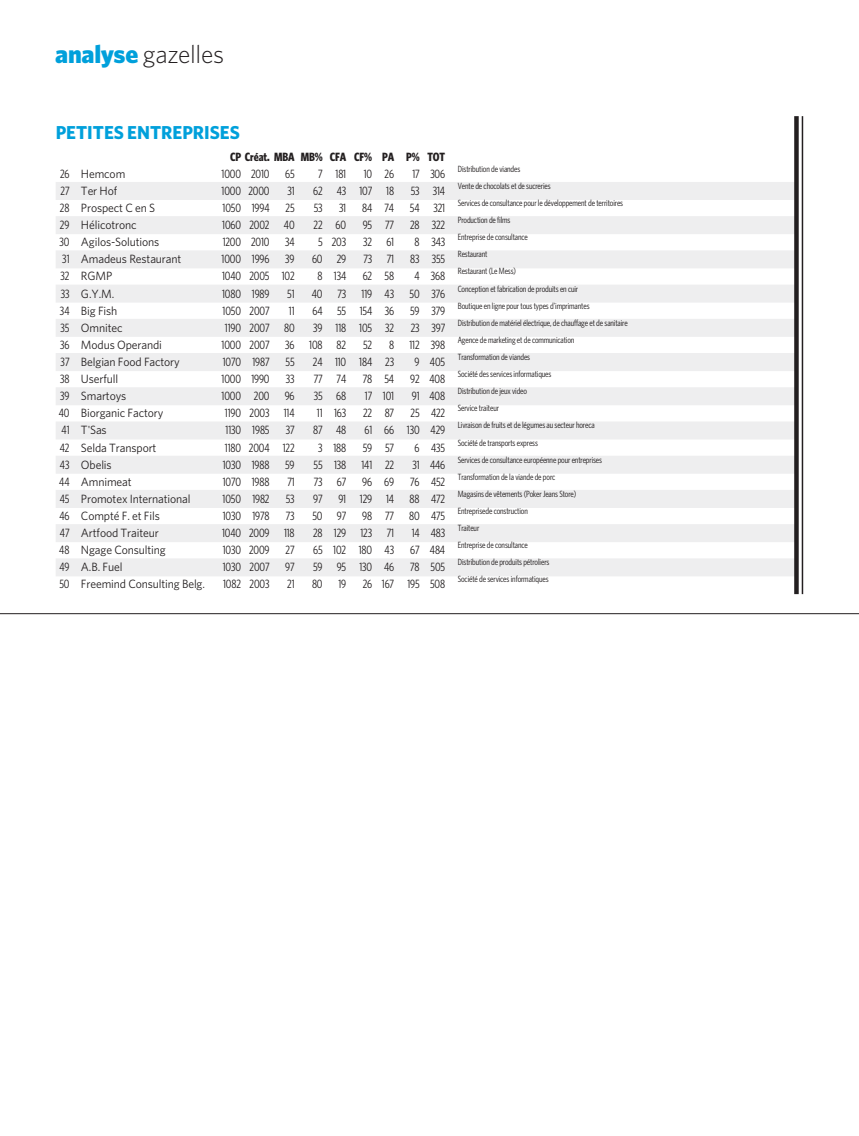
<style>
.page{position:relative;width:859px;height:1136px;background:#fff}
.page>*{position:absolute;margin:0;border:0;box-sizing:border-box;transform-origin:0 0}
.t1{font:300 25.5px "Whitney";letter-spacing:-.01em;color:#231f20}
.t2{font:700 18.75px "Whitney";color:#00a0db}
.t3{font:12px/17.1px "Whitney Condensed";letter-spacing:-.01em;color:#231f20;text-align:justify}
.t4{font:12px/17.1px "Whitney";letter-spacing:-.01em;color:#231f20}
.t5{font:700 12px "Whitney Condensed";letter-spacing:-.01em;color:#231f20}
.t6{font:9px/17.1px "Whitney Condensed";letter-spacing:-.01em;color:#231f20}
.s1{font-weight:900;color:#00a0db}
</style>
<div class="page">
<div style="left:56px;top:182px;width:740px;height:18px;background:#eeeeef"></div>
<div style="left:56px;top:216px;width:740px;height:18px;background:#eeeeef"></div>
<div style="left:56px;top:250px;width:740px;height:18px;background:#eeeeef"></div>
<div style="left:56px;top:284px;width:740px;height:18px;background:#eeeeef"></div>
<div style="left:56px;top:319px;width:740px;height:18px;background:#eeeeef"></div>
<div style="left:56px;top:353px;width:740px;height:18px;background:#eeeeef"></div>
<div style="left:56px;top:387px;width:740px;height:18px;background:#eeeeef"></div>
<div style="left:56px;top:421px;width:740px;height:18px;background:#eeeeef"></div>
<div style="left:56px;top:455px;width:740px;height:18px;background:#eeeeef"></div>
<div style="left:56px;top:490px;width:740px;height:18px;background:#eeeeef"></div>
<div style="left:56px;top:524px;width:740px;height:18px;background:#eeeeef"></div>
<div style="left:56px;top:558px;width:740px;height:18px;background:#eeeeef"></div>
<div style="left:794px;top:116px;width:5px;height:478px;background:#231f20"></div>
<hr style="left:802px;top:116px;width:1px;height:478px;background:#231f20">
<hr style="left:0;top:613px;width:859px;height:1px;background:#231f20">
<h1 class="t1" style="left:55px;top:45px;width:170px"><span class="s1">analyse</span> gazelles</h1>
<h2 class="t2" style="left:56px;top:126px;width:186px">PETITES ENTREPRISES</h2>
<p class="t4" style="left:81px;top:166px;width:125px">Hemcom<br>Ter Hof<br>Prospect C en S<br>Hélicotronc<br>Agilos-Solutions<br>Amadeus Restaurant<br>RGMP<br>G.Y.M.<br>Big Fish<br>Omnitec<br>Modus Operandi<br>Belgian Food Factory<br>Userfull<br>Smartoys<br>Biorganic Factory<br>T'Sas<br>Selda Transport<br>Obelis<br>Amnimeat<br>Promotex International<br>Compté F. et Fils<br>Artfood Traiteur<br>Ngage Consulting<br>A.B. Fuel<br>Freemind Consulting Belg.</p>
<h3 class="t5" style="left:230px;top:152px;width:217px">CP Créat. MBA MB% CFA CF% PA P% TOT</h3>
<h3 class="t3" style="left:222px;top:166px;width:49px">1000 2010</h3>
<h3 class="t3" style="left:285px;top:166px;width:11px">65</h3>
<h3 class="t3" style="left:318px;top:166px;width:30px">7 181</h3>
<h3 class="t3" style="left:364px;top:166px;width:32px">10 26</h3>
<h3 class="t3" style="left:412px;top:166px;width:34px">17 306</h3>
<h3 class="t3" style="left:222px;top:183px;width:49px">1000 2000</h3>
<h3 class="t3" style="left:287px;top:183px;width:9px">31</h3>
<h3 class="t3" style="left:313px;top:183px;width:83px">62 43 107 18</h3>
<h3 class="t3" style="left:411px;top:183px;width:36px">53 314</h3>
<h3 class="t3" style="left:223px;top:200px;width:48px">1050 1994</h3>
<h3 class="t3" style="left:285px;top:200px;width:11px">25</h3>
<h3 class="t3" style="left:314px;top:200px;width:10px">53</h3>
<h3 class="t3" style="left:339px;top:200px;width:9px">31</h3>
<h3 class="t3" style="left:362px;top:200px;width:34px">84 74</h3>
<h3 class="t3" style="left:410px;top:200px;width:37px">54 321</h3>
<h3 class="t3" style="left:222px;top:217px;width:74px">1060 2002 40</h3>
<h3 class="t3" style="left:314px;top:217px;width:34px">22 60</h3>
<h3 class="t3" style="left:363px;top:217px;width:33px">95 77</h3>
<h3 class="t3" style="left:410px;top:217px;width:37px">28 322</h3>
<h3 class="t3" style="left:223px;top:234px;width:48px">1200 2010</h3>
<h3 class="t3" style="left:285px;top:234px;width:11px">34</h3>
<h3 class="t3" style="left:318px;top:234px;width:30px">5 203</h3>
<h3 class="t3" style="left:363px;top:234px;width:32px">32 61</h3>
<h3 class="t3" style="left:415px;top:234px;width:32px">8 343</h3>
<h3 class="t3" style="left:222px;top:252px;width:49px">1000 1996</h3>
<h3 class="t3" style="left:285px;top:252px;width:11px">39</h3>
<h3 class="t3" style="left:312px;top:252px;width:36px">60 29</h3>
<h3 class="t3" style="left:363px;top:252px;width:32px">73 71</h3>
<h3 class="t3" style="left:410px;top:252px;width:36px">83 355</h3>
<h3 class="t3" style="left:222px;top:269px;width:74px">1040 2005 102</h3>
<h3 class="t3" style="left:318px;top:269px;width:30px">8 134</h3>
<h3 class="t3" style="left:363px;top:269px;width:33px">62 58</h3>
<h3 class="t3" style="left:414px;top:269px;width:32px">4 368</h3>
<h3 class="t3" style="left:222px;top:286px;width:49px">1080 1989</h3>
<h3 class="t3" style="left:287px;top:286px;width:9px">51</h3>
<h3 class="t3" style="left:312px;top:286px;width:36px">40 73</h3>
<h3 class="t3" style="left:362px;top:286px;width:34px">119 43</h3>
<h3 class="t3" style="left:409px;top:286px;width:37px">50 376</h3>
<h3 class="t3" style="left:223px;top:303px;width:48px">1050 2007</h3>
<h3 class="t3" style="left:289px;top:303px;width:7px">11</h3>
<h3 class="t3" style="left:312px;top:303px;width:83px">64 55 154 36</h3>
<h3 class="t3" style="left:410px;top:303px;width:37px">59 379</h3>
<h3 class="t3" style="left:225px;top:320px;width:71px">1190 2007 80</h3>
<h3 class="t3" style="left:313px;top:320px;width:82px">39 118 105 32</h3>
<h3 class="t3" style="left:411px;top:320px;width:36px">23 397</h3>
<h3 class="t3" style="left:222px;top:337px;width:49px">1000 2007</h3>
<h3 class="t3" style="left:285px;top:337px;width:62px">36 108 82</h3>
<h3 class="t3" style="left:363px;top:337px;width:11px">52</h3>
<h3 class="t3" style="left:389px;top:337px;width:7px">8</h3>
<h3 class="t3" style="left:409px;top:337px;width:37px">112 398</h3>
<h3 class="t3" style="left:223px;top:354px;width:48px">1070 1987</h3>
<h3 class="t3" style="left:285px;top:354px;width:11px">55</h3>
<h3 class="t3" style="left:313px;top:354px;width:83px">24 110 184 23</h3>
<h3 class="t3" style="left:415px;top:354px;width:32px">9 405</h3>
<h3 class="t3" style="left:222px;top:371px;width:49px">1000 1990</h3>
<h3 class="t3" style="left:286px;top:371px;width:10px">33</h3>
<h3 class="t3" style="left:314px;top:371px;width:34px">77 74</h3>
<h3 class="t3" style="left:363px;top:371px;width:33px">78 54</h3>
<h3 class="t3" style="left:410px;top:371px;width:37px">92 408</h3>
<h3 class="t3" style="left:222px;top:388px;width:49px">1000 200</h3>
<h3 class="t3" style="left:285px;top:388px;width:11px">96</h3>
<h3 class="t3" style="left:314px;top:388px;width:34px">35 68</h3>
<h3 class="t3" style="left:365px;top:388px;width:31px">17 101</h3>
<h3 class="t3" style="left:412px;top:388px;width:35px">91 408</h3>
<h3 class="t3" style="left:225px;top:405px;width:71px">1190 2003 114</h3>
<h3 class="t3" style="left:317px;top:405px;width:31px">11 163</h3>
<h3 class="t3" style="left:363px;top:405px;width:33px">22 87</h3>
<h3 class="t3" style="left:411px;top:405px;width:36px">25 422</h3>
<h3 class="t3" style="left:226px;top:423px;width:46px">1130 1985</h3>
<h3 class="t3" style="left:286px;top:423px;width:10px">37</h3>
<h3 class="t3" style="left:313px;top:423px;width:35px">87 48</h3>
<h3 class="t3" style="left:364px;top:423px;width:82px">61 66 130 429</h3>
<h3 class="t3" style="left:225px;top:440px;width:71px">1180 2004 122</h3>
<h3 class="t3" style="left:318px;top:440px;width:29px">3 188</h3>
<h3 class="t3" style="left:363px;top:440px;width:33px">59 57</h3>
<h3 class="t3" style="left:415px;top:440px;width:32px">6 435</h3>
<h3 class="t3" style="left:223px;top:457px;width:48px">1030 1988</h3>
<h3 class="t3" style="left:285px;top:457px;width:11px">59</h3>
<h3 class="t3" style="left:313px;top:457px;width:34px">55 138</h3>
<h3 class="t3" style="left:361px;top:457px;width:34px">141 22</h3>
<h3 class="t3" style="left:412px;top:457px;width:34px">31 446</h3>
<h3 class="t3" style="left:223px;top:474px;width:48px">1070 1988</h3>
<h3 class="t3" style="left:287px;top:474px;width:9px">71</h3>
<h3 class="t3" style="left:314px;top:474px;width:34px">73 67</h3>
<h3 class="t3" style="left:362px;top:474px;width:33px">96 69</h3>
<h3 class="t3" style="left:410px;top:474px;width:36px">76 452</h3>
<h3 class="t3" style="left:223px;top:491px;width:48px">1050 1982</h3>
<h3 class="t3" style="left:286px;top:491px;width:10px">53</h3>
<h3 class="t3" style="left:313px;top:491px;width:11px">97</h3>
<h3 class="t3" style="left:338px;top:491px;width:57px">91 129 14</h3>
<h3 class="t3" style="left:410px;top:491px;width:37px">88 472</h3>
<h3 class="t3" style="left:223px;top:508px;width:48px">1030 1978</h3>
<h3 class="t3" style="left:286px;top:508px;width:10px">73</h3>
<h3 class="t3" style="left:312px;top:508px;width:35px">50 97</h3>
<h3 class="t3" style="left:362px;top:508px;width:84px">98 77 80 475</h3>
<h3 class="t3" style="left:222px;top:525px;width:74px">1040 2009 118</h3>
<h3 class="t3" style="left:313px;top:525px;width:83px">28 129 123 71</h3>
<h3 class="t3" style="left:412px;top:525px;width:35px">14 483</h3>
<h3 class="t3" style="left:223px;top:542px;width:48px">1030 2009</h3>
<h3 class="t3" style="left:286px;top:542px;width:10px">27</h3>
<h3 class="t3" style="left:313px;top:542px;width:83px">65 102 180 43</h3>
<h3 class="t3" style="left:410px;top:542px;width:36px">67 484</h3>
<h3 class="t3" style="left:223px;top:559px;width:48px">1030 2007</h3>
<h3 class="t3" style="left:285px;top:559px;width:11px">97</h3>
<h3 class="t3" style="left:313px;top:559px;width:83px">59 95 130 46</h3>
<h3 class="t3" style="left:410px;top:559px;width:37px">78 505</h3>
<h3 class="t3" style="left:223px;top:576px;width:48px">1082 2003</h3>
<h3 class="t3" style="left:287px;top:576px;width:9px">21</h3>
<h3 class="t3" style="left:312px;top:576px;width:12px">80</h3>
<h3 class="t3" style="left:338px;top:576px;width:9px">19</h3>
<h3 class="t3" style="left:363px;top:576px;width:84px">26 167 195 508</h3>
<h3 class="t3" style="left:59px;top:166px;width:12px">26<br>27<br>28<br>29<br>30<br>31<br>32<br>33<br>34<br>35<br>36<br>37<br>38<br>39<br>40<br>41<br>42<br>43<br>44<br>45<br>46<br>47<br>48<br>49<br>50</h3>
<p class="t6" style="left:458px;top:161px;width:171px">Distribution de viandes<br>Vente de chocolats et de sucreries<br>Services de consultance pour le développement de territoires Production de films<br>Entreprise de consultance<br>Restaurant<br>Restaurant (Le Mess)<br>Conception et fabrication de produits en cuir<br>Boutique en ligne pour tous types d'imprimantes<br>Distribution de matériel électrique, de chauffage et de sanitaire Agence de marketing et de communication<br>Transformation de viandes<br>Société des services informatiques<br>Distribution de jeux video<br>Service traiteur<br>Livraison de fruits et de légumes au secteur horeca<br>Société de transports express<br>Services de consultance européenne pour entreprises Transformation de la viande de porc<br>Magasins de vêtements (Poker Jeans Store)<br>Entreprisede construction<br>Traiteur<br>Entreprise de consultance<br>Distribution de produits pétroliers<br>Société de services informatiques</p>
</div>
